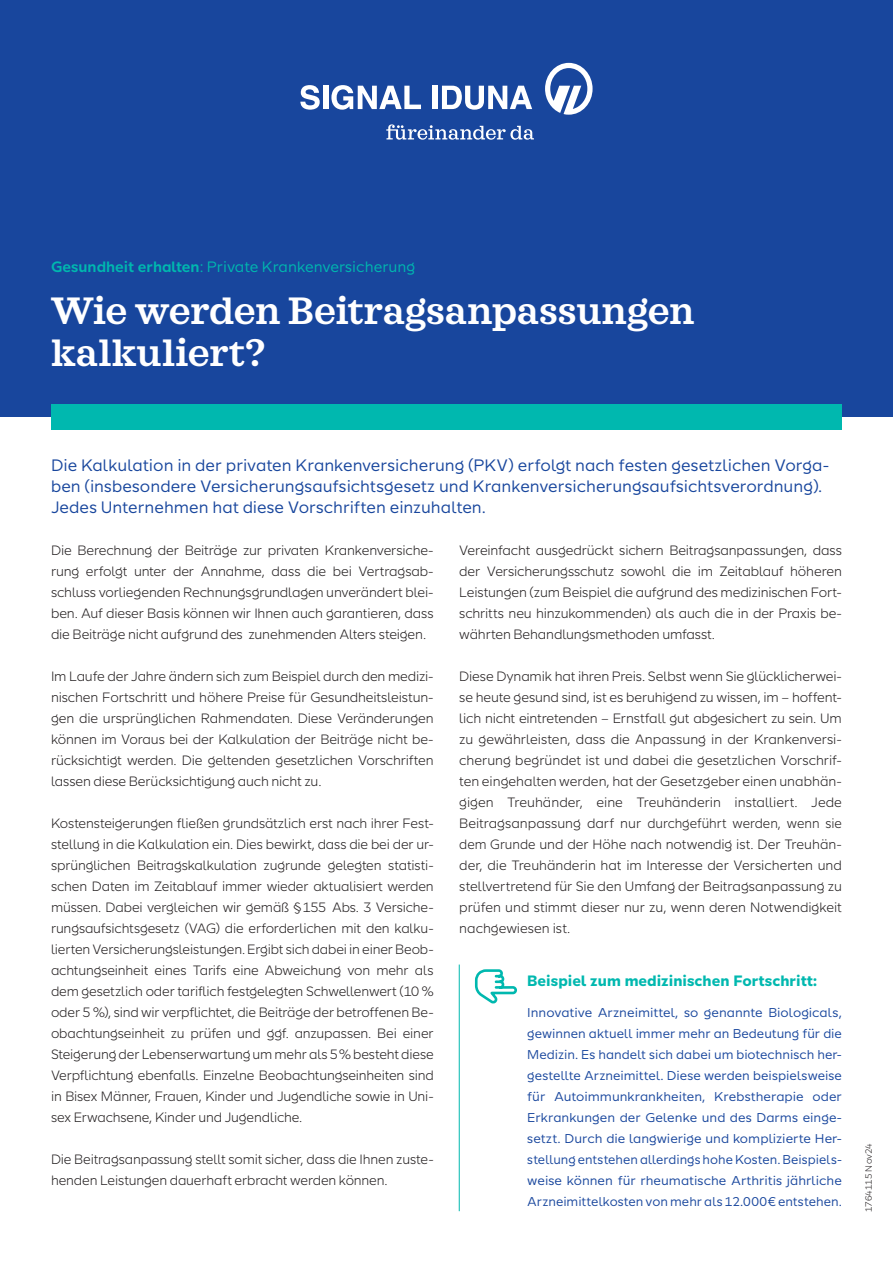
<style>
.page{position:relative;width:893px;height:1263px;background:#fff}
.page>*{position:absolute;margin:0;border:0;box-sizing:border-box;transform-origin:0 0}
.t1{font:600 39px/42px "SI Serif";letter-spacing:-.005em;color:#fff}
.t2{font:16.5px/21px "SI Sans";color:#18469d}
.t3{font:15px "SI Sans";color:#00b8af}
.t4{font:700 15px "SI Sans";color:#00b8af}
.t5{font:300 13.5px/21px "SI Sans";letter-spacing:-.01em;color:#231f20;text-align:justify}
.t6{font:12.75px/21px "SI Sans";letter-spacing:.005em;color:#18469d;text-align:justify}
.t7{font:300 9px "SI Sans";letter-spacing:.005em;color:#231f20}
.s1{font-weight:600}
</style>
<div class="page">
<div style="left:0;top:0;width:893px;height:417px;background:#18469d"></div>
<div style="left:51px;top:404px;width:791px;height:25px;background:#00b8af"></div>
<svg style="left:474px;top:969px;width:43px;height:35px"></svg>
<hr style="left:459px;top:964px;width:1px;height:247px;background:#00b8af">
<svg style="left:300px;top:85px;width:20px;height:25px"></svg>
<div style="left:323px;top:86px;width:5px;height:23px;background:#fff"></div>
<svg style="left:331px;top:85px;width:90px;height:25px"></svg>
<div style="left:432px;top:86px;width:5px;height:23px;background:#fff"></div>
<svg style="left:442px;top:86px;width:90px;height:24px"></svg>
<svg style="left:545px;top:63px;width:48px;height:52px"></svg>
<svg style="left:386px;top:124px;width:148px;height:16px"></svg>
<p class="t3" style="left:51px;top:256px;width:366px"><span class="s1">Gesundheit erhalten</span>: Private Krankenversicherung</p>
<h1 class="t1" style="left:51px;top:290px;width:645px">Wie werden Beitragsanpassungen kalkuliert?</h1>
<p class="t2" style="left:51px;top:454px;width:780px">Die Kalkulation in der privaten Krankenversicherung (PKV) erfolgt nach festen gesetzlichen Vorga&shy;ben (insbesondere Versicherungsaufsichtsgesetz und Krankenversicherungsaufsichtsverordnung).<br>Jedes Unternehmen hat diese Vorschriften einzuhalten.</p>
<p class="t5" style="left:51px;top:539px;width:384px">Die Berechnung der Beiträge zur privaten Krankenversiche&shy;rung erfolgt unter der Annahme, dass die bei Vertragsab&shy;schluss vorliegenden Rechnungsgrundlagen unverändert blei&shy;ben. Auf dieser Basis können wir Ihnen auch garantieren, dass die Beiträge nicht aufgrund des zunehmenden Alters steigen.</p>
<p class="t5" style="left:51px;top:665px;width:384px">Im Laufe der Jahre ändern sich zum Beispiel durch den medizi&shy;nischen Fortschritt und höhere Preise für Gesundheitsleistun&shy;gen die ursprünglichen Rahmendaten. Diese Veränderungen können im Voraus bei der Kalkulation der Beiträge nicht be&shy;rücksichtigt werden. Die geltenden gesetzlichen Vorschriften lassen diese Berücksichtigung auch nicht zu.</p>
<p class="t5" style="left:51px;top:812px;width:384px">Kostensteigerungen fließen grundsätzlich erst nach ihrer Fest&shy;stellung in die Kalkulation ein. Dies bewirkt, dass die bei der ur&shy;sprünglichen Beitragskalkulation zugrunde gelegten statisti&shy;schen Daten im Zeitablauf immer wieder aktualisiert werden müssen. Dabei vergleichen wir gemäß §155 Abs. 3 Versiche&shy;rungsaufsichtsgesetz (VAG) die erforderlichen mit den kalku&shy;lierten Versicherungsleistungen. Ergibt sich dabei in einer Beob&shy;achtungseinheit eines Tarifs eine Abweichung von mehr als dem gesetzlich oder tariflich festgelegten Schwellenwert (10 % oder 5 %), sind wir verpflichtet, die Beiträge der betroffenen Be&shy;obachtungseinheit zu prüfen und ggf. anzupassen. Bei einer Steigerung der Lebenserwartung um mehr als 5% besteht diese Verpflichtung ebenfalls. Einzelne Beobachtungseinheiten sind in Bisex Männer, Frauen, Kinder und Jugendliche sowie in Uni&shy;sex Erwachsene, Kinder und Jugendliche.</p>
<p class="t5" style="left:51px;top:1148px;width:384px">Die Beitragsanpassung stellt somit sicher, dass die Ihnen zuste&shy;henden Leistungen dauerhaft erbracht werden können.</p>
<p class="t5" style="left:459px;top:539px;width:384px">Vereinfacht ausgedrückt sichern Beitragsanpassungen, dass der Versicherungsschutz sowohl die im Zeitablauf höheren Leistungen (zum Beispiel die aufgrund des medizinischen Fort&shy;schritts neu hinzukommenden) als auch die in der Praxis be&shy;währten Behandlungsmethoden umfasst.</p>
<p class="t5" style="left:459px;top:665px;width:384px">Diese Dynamik hat ihren Preis. Selbst wenn Sie glücklicherwei&shy;se heute gesund sind, ist es beruhigend zu wissen, im – hoffent&shy;lich nicht eintretenden – Ernstfall gut abgesichert zu sein. Um zu gewährleisten, dass die Anpassung in der Krankenversi&shy;cherung begründet ist und dabei die gesetzlichen Vorschrif&shy;ten eingehalten werden, hat der Gesetzgeber einen unabhän&shy;gigen Treuhänder, eine Treuhänderin installiert. Jede Beitragsanpassung darf nur durchgeführt werden, wenn sie dem Grunde und der Höhe nach notwendig ist. Der Treuhän&shy;der, die Treuhänderin hat im Interesse der Versicherten und stellvertretend für Sie den Umfang der Beitragsanpassung zu prüfen und stimmt dieser nur zu, wenn deren Notwendigkeit nachgewiesen ist.</p>
<p class="t4" style="left:527px;top:970px;width:291px">Beispiel zum medizinischen Fortschritt:</p>
<p class="t6" style="left:527px;top:1001px;width:316px">Innovative Arzneimittel, so genannte Biologicals, gewinnen aktuell immer mehr an Bedeutung für die Medizin. Es handelt sich dabei um biotechnisch her&shy;gestellte Arzneimittel. Diese werden beispielsweise für Autoimmunkrankheiten, Krebstherapie oder Erkrankungen der Gelenke und des Darms einge&shy;setzt. Durch die langwierige und komplizierte Her&shy;stellung entstehen allerdings hohe Kosten. Beispiels&shy;weise können für rheumatische Arthritis jährliche Arzneimittelkosten von mehr als 12.000€ entstehen.</p>
<p class="t7" style="left:862px;top:1212px;width:70px;rotate:-90deg">1764115 Nov24</p>
</div>
